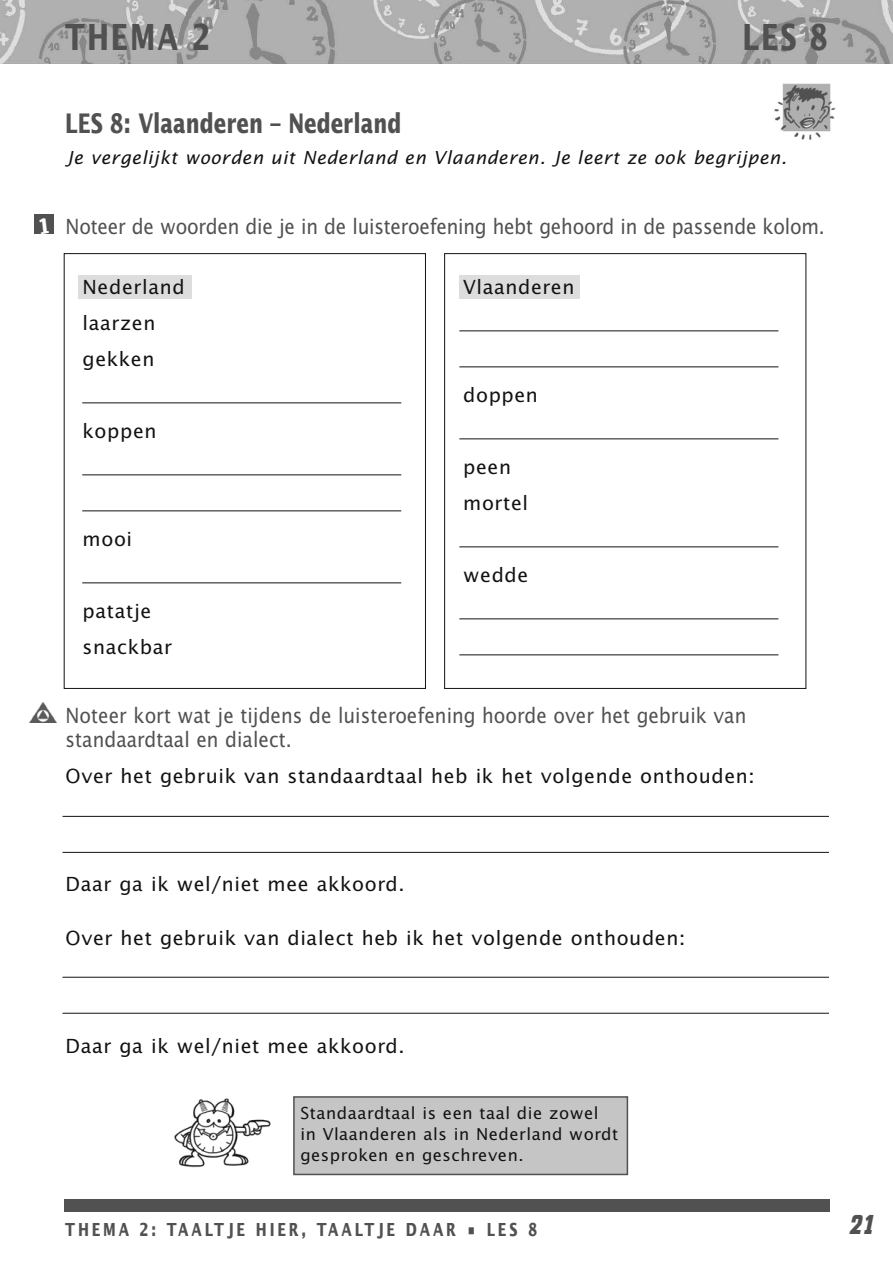
<style>
.page{position:relative;width:893px;height:1263px;background:#fff}
.page>*{position:absolute;margin:0;border:0;box-sizing:border-box;transform-origin:0 0}
.t1{font:700 36px "Lucida Sans";letter-spacing:.07em;color:#515151;scale:.75 1}
.t2{font:700 27px "Lucida Sans";color:#515151;scale:.75 1}
.t3{font:italic 700 27px "City";color:#515151;scale:.8 1}
.t4{font:900 25.5px "Dolores";color:#fff;scale:.95 1}
.t5{font:21px/24px "Lucida Sans";color:#515151;scale:.9 1}
.t6{font:19.5px/36px "Lucida Sans";letter-spacing:.03em;color:#121212}
.t7{font:italic 18px "Lucida Sans";letter-spacing:.03em;color:#121212}
.t8{font:700 18px "Lucida Sans";letter-spacing:.205em;color:#515151;scale:.75 1}
.t9{font:16.5px/21px "Lucida Sans";letter-spacing:.03em;color:#121212}
</style>
<div class="page">
<img style="left:0;top:0;width:892px;height:64px">
<div style="left:64px;top:1199px;width:765px;height:13px;background:#515151"></div>
<div style="left:34px;top:214px;width:20px;height:19px;background:#515151"></div>
<img style="left:774px;top:83px;width:62px;height:57px">
<hr style="left:62px;top:816px;width:767px;height:1px;background:#121212">
<hr style="left:62px;top:852px;width:767px;height:1px;background:#121212">
<hr style="left:62px;top:977px;width:767px;height:1px;background:#121212">
<hr style="left:62px;top:1013px;width:767px;height:1px;background:#121212">
<div style="left:294px;top:1098px;width:332px;height:76px;background:#c5c5c5"></div>
<div style="left:293px;top:1096px;width:335px;height:79px;border:2px solid #515151"></div>
<img style="left:174px;top:1098px;width:97px;height:70px">
<svg style="left:63px;top:253px;width:743px;height:436px"></svg>
<img style="left:29px;top:702px;width:27px;height:20px">
<h1 class="t1" style="left:65px;top:22px;width:195px">THEMA 2</h1>
<h1 class="t1" style="left:742px;top:22px;width:115px">LES 8</h1>
<h2 class="t2" style="left:65px;top:112px;width:449px">LES 8: Vlaanderen – Nederland</h2>
<p class="t7" style="left:66px;top:150px;width:722px">Je vergelijkt woorden uit Nederland en Vlaanderen. Je leert ze ook begrijpen.</p>
<h3 class="t4" style="left:39px;top:212px;width:13px">1</h3>
<p class="t5" style="left:66px;top:216px;width:845px">Noteer de woorden die je in de luisteroefening hebt gehoord in de passende kolom.</p>
<p class="t6" style="left:83px;top:270px;width:104px">Nederland</p>
<p class="t6" style="left:463px;top:270px;width:113px">Vlaanderen</p>
<p class="t6" style="left:83px;top:306px;width:74px">laarzen gekken</p>
<p class="t6" style="left:463px;top:378px;width:76px">doppen</p>
<p class="t6" style="left:83px;top:414px;width:75px">koppen</p>
<p class="t6" style="left:463px;top:450px;width:67px">peen mortel</p>
<p class="t6" style="left:83px;top:522px;width:51px">mooi</p>
<p class="t6" style="left:463px;top:558px;width:67px">wedde</p>
<p class="t6" style="left:83px;top:594px;width:91px">patatje snackbar</p>
<p class="t5" style="left:66px;top:705px;width:758px">Noteer kort wat je tijdens de luisteroefening hoorde over het gebruik van standaardtaal en dialect.</p>
<p class="t6" style="left:66px;top:759px;width:690px">Over het gebruik van standaardtaal heb ik het volgende onthouden:</p>
<p class="t6" style="left:66px;top:867px;width:340px">Daar ga ik wel/niet mee akkoord.</p>
<p class="t6" style="left:66px;top:921px;width:621px">Over het gebruik van dialect heb ik het volgende onthouden:</p>
<p class="t6" style="left:66px;top:1029px;width:340px">Daar ga ik wel/niet mee akkoord.</p>
<p class="t9" style="left:300px;top:1104px;width:319px">Standaardtaal is een taal die zowel<br>in Vlaanderen als in Nederland wordt gesproken en geschreven.</p>
<p class="t8" style="left:65px;top:1222px;width:631px">THEMA 2: TAALTJE HIER, TAALTJE DAAR • LES 8</p>
<h2 class="t3" style="left:848px;top:1215px;width:33px">21</h2>
</div>
